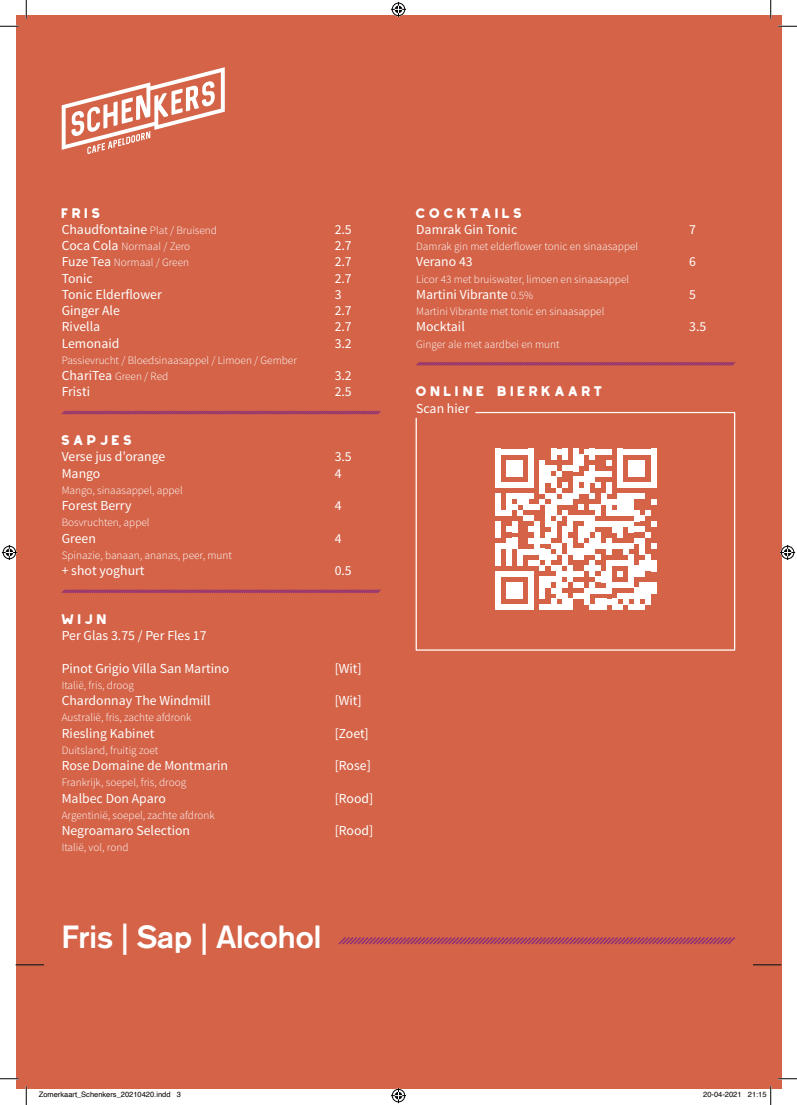
<style>
.page{position:relative;width:797px;height:1105px;background:#fff}
.page>*{position:absolute;margin:0;border:0;box-sizing:border-box;transform-origin:0 0}
.t1{font:700 31.25px "Akzidenz Grotesk";color:#fff}
.t2{font:13.75px/16.2px "Source Sans Pro";color:#fff}
.t3{font:13.75px "Tofino";color:#fff}
.t4{font:300 11.25px/16.2px "Source Sans Pro";color:#fff}
.t5{font:7.5px "Helvetica";color:#000001}
.s1{font-weight:300;font-size:11.25px}
.s2{font-weight:400;font-size:13.75px}
</style>
<div class="page">
<div style="left:16px;top:16px;width:765px;height:1073px;background:#d46348"></div>
<svg style="left:416px;top:362px;width:320px;height:4px"></svg>
<svg style="left:62px;top:410px;width:319px;height:5px"></svg>
<svg style="left:61px;top:589px;width:320px;height:4px"></svg>
<svg style="left:338px;top:937px;width:397px;height:8px"></svg>
<svg style="left:16px;top:964px;width:28px;height:1px"></svg>
<svg style="left:753px;top:964px;width:28px;height:1px"></svg>
<svg style="left:62px;top:67px;width:163px;height:87px"></svg>
<svg style="left:415px;top:411px;width:321px;height:240px"></svg>
<svg style="left:0;top:25px;width:19px;height:2px"></svg>
<svg style="left:778px;top:25px;width:19px;height:2px"></svg>
<svg style="left:0;top:1078px;width:19px;height:1px"></svg>
<svg style="left:778px;top:1078px;width:19px;height:1px"></svg>
<svg style="left:25px;top:0;width:2px;height:19px"></svg>
<svg style="left:25px;top:1086px;width:2px;height:19px"></svg>
<svg style="left:770px;top:0;width:1px;height:19px"></svg>
<svg style="left:391px;top:2px;width:15px;height:15px"></svg>
<svg style="left:391px;top:1088px;width:15px;height:15px"></svg>
<svg style="left:2px;top:545px;width:15px;height:15px"></svg>
<svg style="left:780px;top:545px;width:15px;height:15px"></svg>
<svg style="left:770px;top:1086px;width:1px;height:19px"></svg>
<p class="t3" style="left:62px;top:203px;width:44px">FRIS</p>
<p class="t2" style="left:62px;top:221px;width:157px">Chaudfontaine <span class="s1">Plat / Bruisend</span></p>
<p class="t4" style="left:62px;top:238px;width:130px"><span class="s2">Coca Cola</span> Normaal / Zero<br><span class="s2">Fuze Tea</span> Normaal / Green</p>
<p class="t2" style="left:62px;top:270px;width:102px">Tonic<br>Tonic Elderflower<br>Ginger Ale<br>Rivella<br>Lemonaid</p>
<p class="t4" style="left:62px;top:352px;width:237px">Passievrucht / Bloedsinaasappel / Limoen / Gember<br><span class="s2">ChariTea</span> Green / Red</p>
<p class="t2" style="left:62px;top:384px;width:30px">Fristi</p>
<p class="t3" style="left:62px;top:431px;width:76px">SAPJES</p>
<p class="t2" style="left:62px;top:449px;width:105px">Verse jus d’orange<br>Mango</p>
<p class="t4" style="left:62px;top:482px;width:122px">Mango, sinaasappel, appel</p>
<p class="t2" style="left:62px;top:498px;width:71px">Forest Berry</p>
<p class="t4" style="left:62px;top:514px;width:89px">Bosvruchten, appel</p>
<p class="t2" style="left:62px;top:530px;width:36px">Green</p>
<p class="t4" style="left:62px;top:547px;width:172px">Spinazie, banaan, ananas, peer, munt</p>
<p class="t2" style="left:62px;top:563px;width:84px">+ shot yoghurt</p>
<p class="t3" style="left:62px;top:609px;width:50px">WIJN</p>
<p class="t2" style="left:62px;top:628px;width:146px">Per Glas 3.75 / Per Fles 17</p>
<p class="t2" style="left:62px;top:660px;width:169px">Pinot Grigio Villa San Martino</p>
<p class="t4" style="left:62px;top:677px;width:74px">Italië, fris, droog</p>
<p class="t2" style="left:62px;top:693px;width:150px">Chardonnay The Windmill</p>
<p class="t4" style="left:62px;top:709px;width:131px">Australië, fris, zachte afdronk</p>
<p class="t2" style="left:62px;top:725px;width:94px">Riesling Kabinet</p>
<p class="t4" style="left:62px;top:742px;width:98px">Duitsland, fruitig zoet</p>
<p class="t2" style="left:62px;top:758px;width:168px">Rose Domaine de Montmarin</p>
<p class="t4" style="left:62px;top:774px;width:126px">Frankrijk, soepel, fris, droog</p>
<p class="t2" style="left:62px;top:790px;width:106px">Malbec Don Aparo</p>
<p class="t4" style="left:62px;top:807px;width:154px">Argentinië, soepel, zachte afdronk</p>
<p class="t2" style="left:62px;top:823px;width:130px">Negroamaro Selection</p>
<p class="t4" style="left:62px;top:839px;width:68px">Italië, vol, rond</p>
<p class="t2" style="left:335px;top:221px;width:19px">2.5<br>2.7<br>2.7<br>2.7<br>3<br>2.7<br>2.7<br>3.2</p>
<p class="t2" style="left:335px;top:368px;width:19px">3.2<br>2.5</p>
<p class="t2" style="left:335px;top:449px;width:19px">3.5<br>4</p>
<p class="t2" style="left:335px;top:498px;width:8px">4</p>
<p class="t2" style="left:335px;top:530px;width:8px">4</p>
<p class="t2" style="left:335px;top:563px;width:19px">0.5</p>
<p class="t2" style="left:335px;top:660px;width:29px">[Wit]</p>
<p class="t2" style="left:335px;top:693px;width:29px">[Wit]</p>
<p class="t2" style="left:335px;top:725px;width:36px">[Zoet]</p>
<p class="t2" style="left:335px;top:758px;width:38px">[Rose]</p>
<p class="t2" style="left:335px;top:790px;width:40px">[Rood]</p>
<p class="t2" style="left:335px;top:823px;width:40px">[Rood]</p>
<h1 class="t1" style="left:62px;top:926px;width:261px">Fris | Sap | Alcohol</h1>
<p class="t3" style="left:416px;top:203px;width:111px">COCKTAILS</p>
<p class="t2" style="left:416px;top:221px;width:103px">Damrak Gin Tonic</p>
<p class="t4" style="left:416px;top:238px;width:223px">Damrak gin met elderflower tonic en sinaasappel</p>
<p class="t2" style="left:416px;top:254px;width:58px">Verano 43</p>
<p class="t4" style="left:416px;top:271px;width:214px">Licor 43 met bruiswater, limoen en sinaasappel</p>
<p class="t2" style="left:416px;top:286px;width:118px">Martini Vibrante <span class="s1">0.5%</span></p>
<p class="t4" style="left:416px;top:303px;width:190px">Martini Vibrante met tonic en sinaasappel</p>
<p class="t2" style="left:416px;top:319px;width:50px">Mocktail</p>
<p class="t4" style="left:416px;top:336px;width:145px">Ginger ale met aardbei en munt</p>
<p class="t3" style="left:416px;top:382px;width:192px">ONLINE BIERKAART</p>
<p class="t2" style="left:416px;top:400px;width:55px">Scan hier</p>
<p class="t2" style="left:689px;top:221px;width:8px">7</p>
<p class="t2" style="left:689px;top:254px;width:8px">6</p>
<p class="t2" style="left:689px;top:286px;width:8px">5</p>
<p class="t2" style="left:689px;top:319px;width:19px">3.5</p>
<p class="t5" style="left:39px;top:1092px;width:144px">Zomerkaart_Schenkers_20210420.indd 3</p>
<p class="t5" style="left:703px;top:1092px;width:65px">20-04-2021 21:15</p>
</div>
